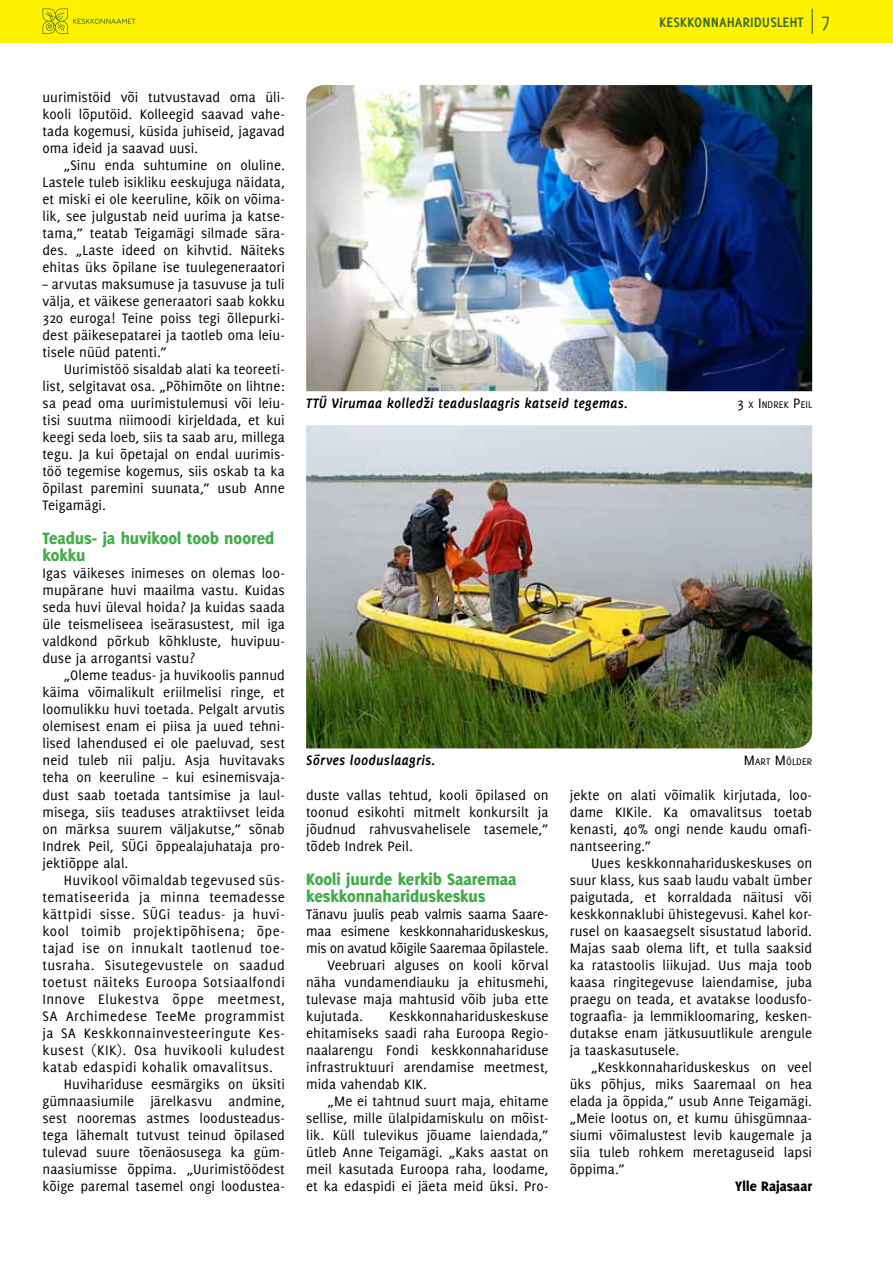
<style>
.page{position:relative;width:893px;height:1263px;background:#fff}
.page>*{position:absolute;margin:0;border:0;box-sizing:border-box;transform-origin:0 0}
.t1{font:800 18px/17px "Delicious";letter-spacing:-.005em;color:#41ad49}
.t2{font:15px/17px "Delicious";letter-spacing:.005em;color:#000;text-align:justify}
.t3{font:15px "Delicious";letter-spacing:.025em;color:#000}
.t4{font:15px "Delicious";letter-spacing:.03em;color:#000}
.t5{font:15px "Delicious";letter-spacing:-.02em;color:#000}
.t6{font:italic 700 15px "Delicious";letter-spacing:.01em;color:#000}
.t7{font:15px "Delicious";letter-spacing:-.015em;color:#000}
.t8{font:700 15px "Delicious";color:#3d6a27}
.t9{font:800 15px "Delicious";letter-spacing:.005em;color:#000}
.t10{font:10.5px "Delicious";letter-spacing:.01em;color:#000}
.s1{font-weight:400;font-size:21px}
.s2{font-size:15px}
</style>
<div class="page">
<div style="left:0;top:0;width:893px;height:43px;background:#fff200"></div>
<svg style="left:812px;top:9px;width:1px;height:25px"></svg>
<svg style="left:43px;top:8px;width:93px;height:26px"></svg>
<img style="left:306px;top:425px;width:506px;height:323px">
<img style="left:306px;top:85px;width:506px;height:306px">
<p class="t8" style="left:659px;top:14px;width:172px">KESKKONNAHARIDUSLEHT <span class="s1">7</span></p>
<p class="t2" style="left:43px;top:88px;width:244px">uurimistöid või tutvustavad oma üli&shy;kooli lõputöid. Kolleegid saavad vahe&shy;tada kogemusi, küsida juhiseid, jagavad oma ideid ja saavad uusi.</p>
<p class="t2" style="left:43px;top:157px;width:244px;text-indent:21px">„Sinu enda suhtumine on oluline.<br>Lastele tuleb isikliku eeskujuga näidata, et miski ei ole keeruline, kõik on võima&shy;lik, see julgustab neid uurima ja katse&shy;tama,” teatab Teigamägi silmade sära&shy;des. „Laste ideed on kihvtid. Näiteks ehitas üks õpilane ise tuulegeneraatori</p>
<p class="t2" style="left:43px;top:276px;width:244px">– arvutas maksumuse ja tasuvuse ja tuli välja, et väikese generaatori saab kokku 320 euroga! Teine poiss tegi õllepurki&shy;dest päikesepatarei ja taotleb oma leiu&shy;tisele nüüd patenti.”</p>
<p class="t2" style="left:43px;top:361px;width:244px;text-indent:21px">Uurimistöö sisaldab alati ka teoreeti&shy;list, selgitavat osa. „Põhimõte on lihtne: sa pead oma uurimistulemusi või leiu&shy;tisi suutma niimoodi kirjeldada, et kui keegi seda loeb, siis ta saab aru, millega tegu. Ja kui õpetajal on endal uurimis&shy;töö tegemise kogemus, siis oskab ta ka õpilast paremini suunata,” usub Anne Teigamägi.</p>
<p class="t1" style="left:43px;top:530px;width:234px">Teadus- ja huvikool toob noored kokku</p>
<p class="t2" style="left:43px;top:565px;width:244px">Igas väikeses inimeses on olemas loo&shy;mupärane huvi maailma vastu. Kuidas seda huvi üleval hoida? Ja kuidas saada üle teismeliseea iseärasustest, mil iga valdkond põrkub kõhkluste, huvipuu&shy;duse ja arrogantsi vastu?</p>
<p class="t2" style="left:43px;top:667px;width:244px;text-indent:21px">„Oleme teadus- ja huvikoolis pannud käima võimalikult eriilmelisi ringe, et loomulikku huvi toetada. Pelgalt arvutis olemisest enam ei piisa ja uued tehni&shy;lised lahendused ei ole paeluvad, sest neid tuleb nii palju. Asja huvitavaks teha on keeruline – kui esinemisvaja&shy;dust saab toetada tantsimise ja laul&shy;misega, siis teaduses atraktiivset leida on märksa suurem väljakutse,” sõnab Indrek Peil, SÜGi õppealajuhataja pro&shy;jektiõppe alal.</p>
<p class="t4" style="left:64px;top:871px;width:223px">Huvikool võimaldab tegevused süs-</p>
<p class="t4" style="left:43px;top:888px;width:244px">tematiseerida ja minna teemadesse</p>
<p class="t3" style="left:43px;top:905px;width:244px">kättpidi sisse. SÜGi teadus- ja huvi-</p>
<p class="t3" style="left:43px;top:922px;width:244px">kool toimib projektipõhisena; õpe-</p>
<p class="t3" style="left:43px;top:939px;width:244px">tajad ise on innukalt taotlenud toe-</p>
<p class="t3" style="left:43px;top:956px;width:244px">tusraha. Sisutegevustele on saadud</p>
<p class="t3" style="left:43px;top:973px;width:244px">toetust näiteks Euroopa Sotsiaalfondi</p>
<p class="t4" style="left:43px;top:990px;width:244px">Innove Elukestva õppe meetmest,</p>
<p class="t4" style="left:43px;top:1007px;width:244px">SA Archimedese TeeMe programmist</p>
<p class="t3" style="left:43px;top:1024px;width:244px">ja SA Keskkonnainvesteeringute Kes-</p>
<p class="t4" style="left:43px;top:1041px;width:244px">kusest (KIK). Osa huvikooli kuludest</p>
<p class="t4" style="left:43px;top:1058px;width:232px">katab edaspidi kohalik omavalitsus.</p>
<p class="t2" style="left:64px;top:1075px;width:223px">Huvihariduse eesmärgiks on üksiti</p>
<p class="t2" style="left:43px;top:1092px;width:244px">gümnaasiumile järelkasvu andmine,</p>
<p class="t2" style="left:43px;top:1109px;width:244px">sest nooremas astmes loodusteadus-</p>
<p class="t2" style="left:43px;top:1126px;width:244px">tega lähemalt tutvust teinud õpilased</p>
<p class="t2" style="left:43px;top:1143px;width:244px">tulevad suure tõenäosusega ka güm-</p>
<p class="t2" style="left:43px;top:1160px;width:244px">naasiumisse õppima. „Uurimistöödest</p>
<p class="t2" style="left:43px;top:1177px;width:244px">kõige paremal tasemel ongi loodustea-</p>
<p class="t6" style="left:306px;top:395px;width:323px">TTÜ Virumaa kolledˇzi teaduslaagris katseid tegemas.</p>
<p class="t10" style="left:737px;top:399px;width:77px"><span class="s2">3</span> X <span class="s2">I</span>NDREK <span class="s2">P</span>EIL</p>
<p class="t6" style="left:306px;top:752px;width:131px">Sõrves looduslaagris.</p>
<p class="t10" style="left:744px;top:756px;width:70px"><span class="s2">M</span>ART <span class="s2">M</span>ÖLDER</p>
<p class="t2" style="left:306px;top:786px;width:244px">duste vallas tehtud, kooli õpilased on toonud esikohti mitmelt konkursilt ja jõudnud rahvusvahelisele tasemele,” tõdeb Indrek Peil.</p>
<p class="t1" style="left:306px;top:870px;width:212px">Kooli juurde kerkib Saaremaa keskkonnahariduskeskus</p>
<p class="t7" style="left:306px;top:905px;width:244px">Tänavu juulis peab valmis saama Saare-</p>
<p class="t5" style="left:306px;top:922px;width:244px">maa esimene keskkonnahariduskeskus,</p>
<p class="t5" style="left:306px;top:939px;width:244px">mis on avatud kõigile Saaremaa õpilastele.</p>
<p class="t2" style="left:327px;top:956px;width:223px">Veebruari alguses on kooli kõrval</p>
<p class="t2" style="left:306px;top:973px;width:244px">näha vundamendiauku ja ehitusmehi,</p>
<p class="t2" style="left:306px;top:990px;width:244px">tulevase maja mahtusid võib juba ette</p>
<p class="t2" style="left:306px;top:1007px;width:58px">kujutada.</p>
<p class="t2" style="left:306px;top:1007px;width:244px;text-indent:83px">Keskkonnahariduskeskuse ehitamiseks saadi raha Euroopa Regio&shy;naalarengu Fondi keskkonnahariduse infrastruktuuri arendamise meetmest, mida vahendab KIK.</p>
<p class="t2" style="left:306px;top:1092px;width:244px;text-indent:21px">„Me ei tahtnud suurt maja, ehitame sellise, mille ülalpidamiskulu on mõist&shy;lik. Küll tulevikus jõuame laiendada,” ütleb Anne Teigamägi. „Kaks aastat on meil kasutada Euroopa raha, loodame, et ka edaspidi ei jäeta meid üksi. Pro-</p>
<p class="t2" style="left:570px;top:786px;width:244px">jekte on alati võimalik kirjutada, loo&shy;dame KIKile. Ka omavalitsus toetab kenasti, 40% ongi nende kaudu omafi&shy;nantseering.”</p>
<p class="t2" style="left:570px;top:854px;width:244px;text-indent:21px">Uues keskkonnahariduskeskuses on suur klass, kus saab laudu vabalt ümber paigutada, et korraldada näitusi või keskkonnaklubi ühistegevusi. Kahel kor&shy;rusel on kaasaegselt sisustatud laborid.<br>Majas saab olema lift, et tulla saaksid ka ratastoolis liikujad. Uus maja toob kaasa ringitegevuse laiendamise, juba praegu on teada, et avatakse loodusfo&shy;tograafia- ja lemmikloomaring, kesken&shy;dutakse enam jätkusuutlikule arengule ja taaskasutusele.</p>
<p class="t2" style="left:570px;top:1058px;width:244px;text-indent:21px">„Keskkonnahariduskeskus on veel üks põhjus, miks Saaremaal on hea elada ja õppida,” usub Anne Teigamägi. „Meie lootus on, et kumu ühisgümnaa&shy;siumi võimalustest levib kaugemale ja siia tuleb rohkem meretaguseid lapsi õppima.”</p>
<p class="t9" style="left:735px;top:1177px;width:78px">Ylle Rajasaar</p>
</div>
